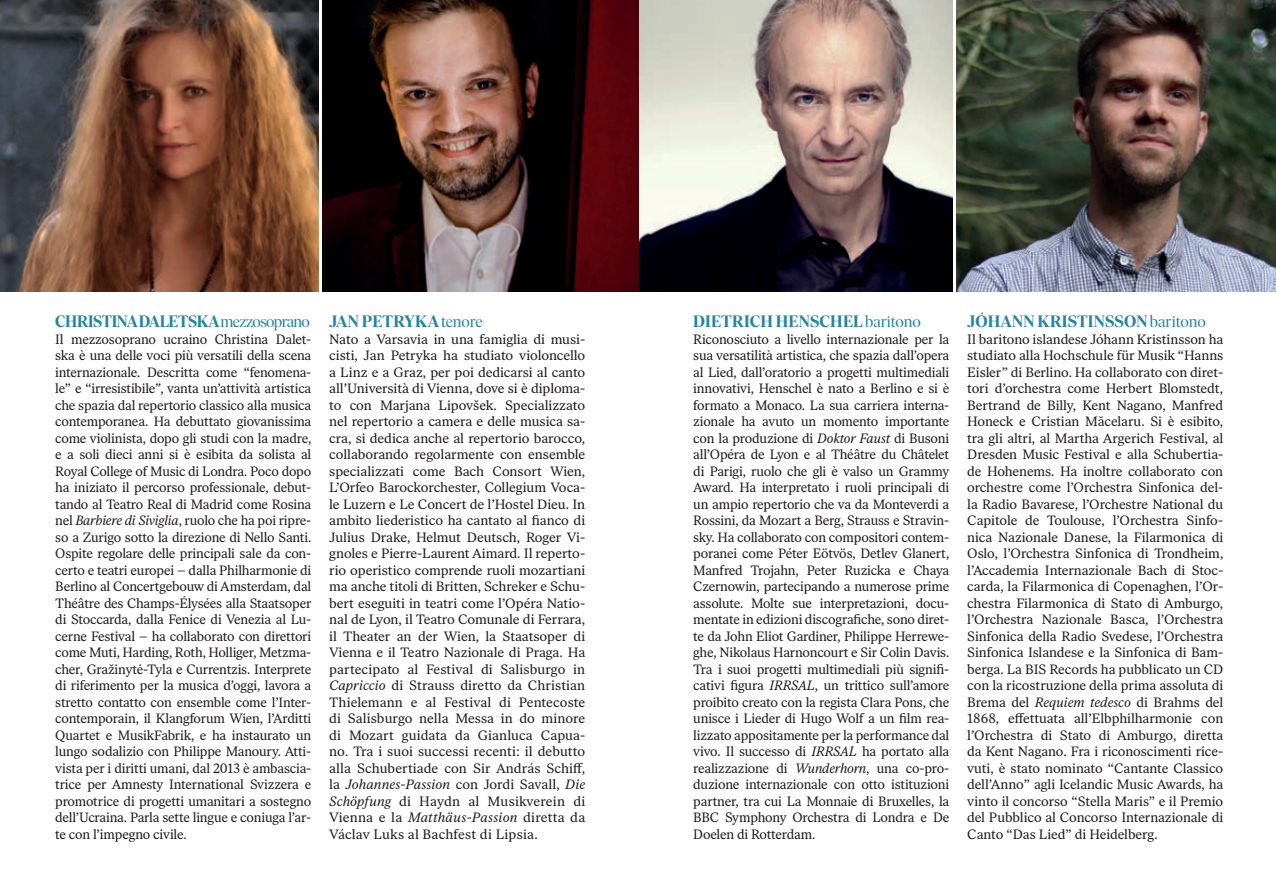
<style>
.page{position:relative;width:1276px;height:893px;background:#fff}
.page>*{position:absolute;margin:0;border:0;box-sizing:border-box;transform-origin:0 0}
.t1{font:700 16.5px "Ivar Display";letter-spacing:.01em;color:#2584a1}
.t2{font:700 16.5px "Ivar Display";letter-spacing:-.02em;color:#2584a1}
.t3{font:13.5px/16.5px "Ivar Text";letter-spacing:-.01em;color:#231f20;text-align:justify}
.s1{font-weight:400}
.s2{font-style:italic}
</style>
<div class="page">
<img style="left:956px;top:0;width:320px;height:292px">
<img style="left:323px;top:0;width:629px;height:292px">
<img style="left:0;top:0;width:319px;height:292px">
<p class="t2" style="left:55px;top:313px;width:256px">CHRISTINA DALETSKA <span class="s1">mezzosoprano</span></p>
<p class="t3" style="left:55px;top:331px;width:258px">Il mezzosoprano ucraino Christina Dalet&shy;ska è una delle voci più versatili della scena internazionale. Descritta come “fenomena&shy;le” e “irresistibile”, vanta un’attività artistica che spazia dal repertorio classico alla musica contemporanea. Ha debuttato giovanissima come violinista, dopo gli studi con la madre, e a soli dieci anni si è esibita da solista al Royal College of Music di Londra. Poco dopo ha iniziato il percorso professionale, debut&shy;tando al Teatro Real di Madrid come Rosina nel <span class="s2">Barbiere di Siviglia</span>, ruolo che ha poi ripre&shy;so a Zurigo sotto la direzione di Nello Santi.<br>Ospite regolare delle principali sale da con&shy;certo e teatri europei – dalla Philharmonie di Berlino al Concertgebouw di Amsterdam, dal Théâtre des Champs-Élysées alla Staatsoper di Stoccarda, dalla Fenice di Venezia al Lu&shy;cerne Festival – ha collaborato con direttori come Muti, Harding, Roth, Holliger, Metzma&shy;cher, Gražinytė-Tyla e Currentzis. Interprete di riferimento per la musica d’oggi, lavora a stretto contatto con ensemble come l’Inter&shy;contemporain, il Klangforum Wien, l’Arditti Quartet e MusikFabrik, e ha instaurato un lungo sodalizio con Philippe Manoury. Atti&shy;vista per i diritti umani, dal 2013 è ambascia&shy;trice per Amnesty International Svizzera e promotrice di progetti umanitari a sostegno dell’Ucraina. Parla sette lingue e coniuga l’ar&shy;te con l’impegno civile.</p>
<p class="t1" style="left:329px;top:313px;width:155px">JAN PETRYKA <span class="s1">tenore</span></p>
<p class="t3" style="left:329px;top:331px;width:257px">Nato a Varsavia in una famiglia di musi&shy;cisti, Jan Petryka ha studiato violoncello a Linz e a Graz, per poi dedicarsi al canto all’Università di Vienna, dove si è diploma&shy;to con Marjana Lipovšek. Specializzato nel repertorio a camera e delle musica sa&shy;cra, si dedica anche al repertorio barocco, collaborando regolarmente con ensemble specializzati come Bach Consort Wien, L’Orfeo Barockorchester, Collegium Voca&shy;le Luzern e Le Concert de l’Hostel Dieu. In ambito liederistico ha cantato al fianco di Julius Drake, Helmut Deutsch, Roger Vi&shy;gnoles e Pierre-Laurent Aimard. Il reperto&shy;rio operistico comprende ruoli mozartiani ma anche titoli di Britten, Schreker e Schu&shy;bert eseguiti in teatri come l’Opéra Natio&shy;nal de Lyon, il Teatro Comunale di Ferrara, il Theater an der Wien, la Staatsoper di Vienna e il Teatro Nazionale di Praga. Ha partecipato al Festival di Salisburgo in <span class="s2">Capriccio</span> di Strauss diretto da Christian Thielemann e al Festival di Pentecoste di Salisburgo nella Messa in do minore di Mozart guidata da Gianluca Capua&shy;no. Tra i suoi successi recenti: il debutto alla Schubertiade con Sir András Schiff, la <span class="s2">Johannes-Passion</span> con Jordi Savall, <span class="s2">Die Schöpfung</span> di Haydn al Musikverein di Vienna e la <span class="s2">Matthäus-Passion</span> diretta da Václav Luks al Bachfest di Lipsia.</p>
<p class="t1" style="left:693px;top:313px;width:229px">DIETRICH HENSCHEL<span class="s1">baritono</span></p>
<p class="t3" style="left:693px;top:331px;width:258px">Riconosciuto a livello internazionale per la sua versatilità artistica, che spazia dall’opera al Lied, dall’oratorio a progetti multimediali innovativi, Henschel è nato a Berlino e si è formato a Monaco. La sua carriera interna&shy;zionale ha avuto un momento importante con la produzione di <span class="s2">Doktor Faust</span> di Busoni all’Opéra de Lyon e al Théâtre du Châtelet di Parigi, ruolo che gli è valso un Grammy Award. Ha interpretato i ruoli principali di un ampio repertorio che va da Monteverdi a Rossini, da Mozart a Berg, Strauss e Stravin&shy;sky. Ha collaborato con compositori contem&shy;poranei come Péter Eötvös, Detlev Glanert, Manfred Trojahn, Peter Ruzicka e Chaya Czernowin, partecipando a numerose prime assolute. Molte sue interpretazioni, docu&shy;mentate in edizioni discografiche, sono diret&shy;te da John Eliot Gardiner, Philippe Herrewe&shy;ghe, Nikolaus Harnoncourt e Sir Colin Davis.<br>Tra i suoi progetti multimediali più signifi&shy;cativi figura <span class="s2">IRRSAL</span>, un trittico sull’amore proibito creato con la regista Clara Pons, che unisce i Lieder di Hugo Wolf a un film rea&shy;lizzato appositamente per la performance dal vivo. Il successo di <span class="s2">IRRSAL</span> ha portato alla realizzazione di <span class="s2">Wunderhorn</span>, una co-pro&shy;duzione internazionale con otto istituzioni partner, tra cui La Monnaie di Bruxelles, la BBC Symphony Orchestra di Londra e De Doelen di Rotterdam.</p>
<p class="t1" style="left:967px;top:313px;width:240px">JÓHANN KRISTINSSON<span class="s1">baritono</span></p>
<p class="t3" style="left:967px;top:331px;width:257px">Il baritono islandese Jóhann Kristinsson ha studiato alla Hochschule für Musik “Hanns Eisler” di Berlino. Ha collaborato con diret&shy;tori d’orchestra come Herbert Blomstedt, Bertrand de Billy, Kent Nagano, Manfred Honeck e Cristian Măcelaru. Si è esibito, tra gli altri, al Martha Argerich Festival, al Dresden Music Festival e alla Schubertia&shy;de Hohenems. Ha inoltre collaborato con orchestre come l’Orchestra Sinfonica del&shy;la Radio Bavarese, l’Orchestre National du Capitole de Toulouse, l’Orchestra Sinfo&shy;nica Nazionale Danese, la Filarmonica di Oslo, l’Orchestra Sinfonica di Trondheim, l’Accademia Internazionale Bach di Stoc&shy;carda, la Filarmonica di Copenaghen, l’Or&shy;chestra Filarmonica di Stato di Amburgo, l’Orchestra Nazionale Basca, l’Orchestra Sinfonica della Radio Svedese, l’Orchestra Sinfonica Islandese e la Sinfonica di Bam&shy;berga. La BIS Records ha pubblicato un CD con la ricostruzione della prima assoluta di Brema del <span class="s2">Requiem tedesco</span> di Brahms del 1868, effettuata all’Elbphilharmonie con l’Orchestra di Stato di Amburgo, diretta da Kent Nagano. Fra i riconoscimenti rice&shy;vuti, è stato nominato “Cantante Classico dell’Anno” agli Icelandic Music Awards, ha vinto il concorso “Stella Maris” e il Premio del Pubblico al Concorso Internazionale di Canto “Das Lied” di Heidelberg.</p>
</div>
